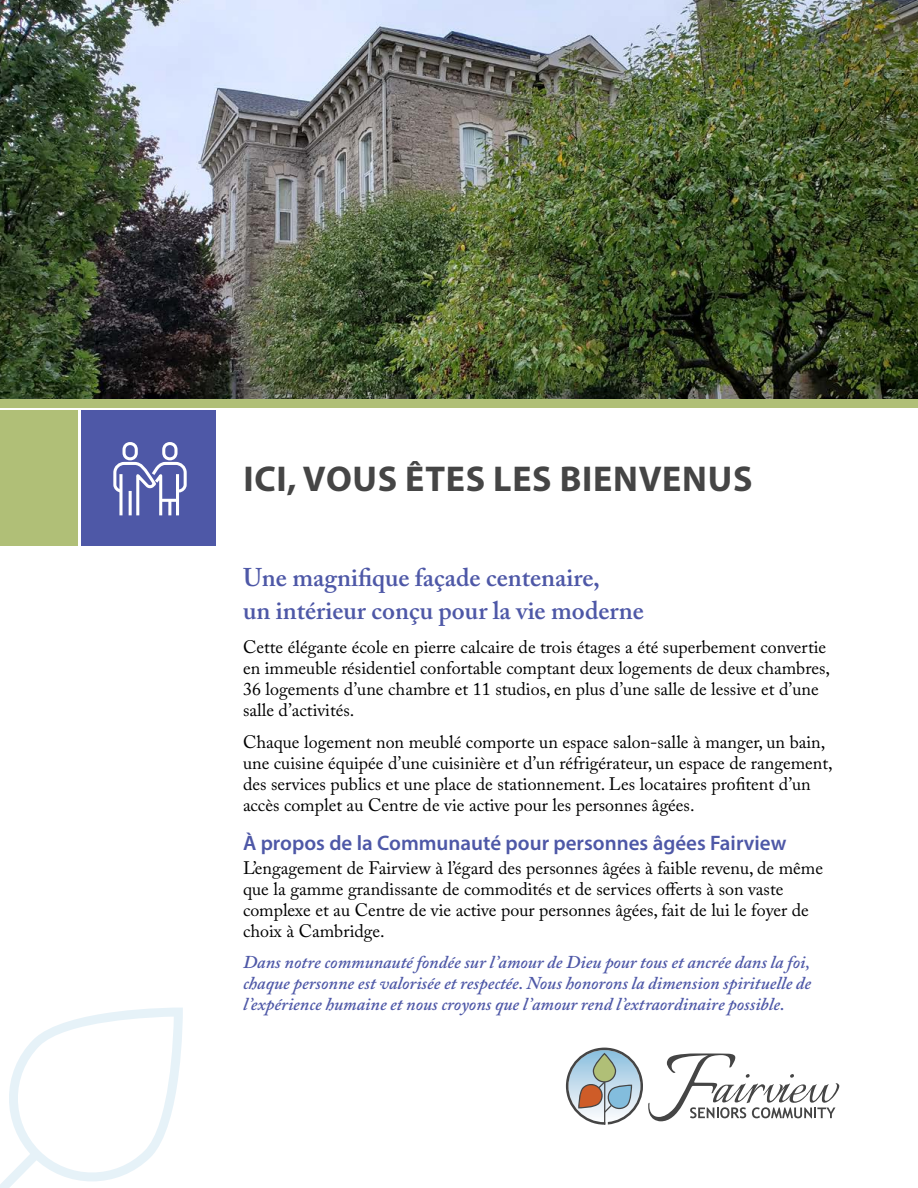
<style>
.page{position:relative;width:918px;height:1188px;background:#fff}
.page>*{position:absolute;margin:0;border:0;box-sizing:border-box;transform-origin:0 0}
.Subhead_1{font:700 36px "Myriad Pro";letter-spacing:.02em;color:#454545}
.intro_para{font:600 25.5px/33px "Adobe Caslon Pro";color:#4e58a7}
.Subhead_1-2{font:600 21px "Myriad Pro";color:#4e58a7}
.Body_no_indent_-_FR{font:18px/21px "Adobe Caslon Pro";color:#000}
.As_a_community_-_ita{font:italic 600 18px/21px "Adobe Caslon Pro";color:#4e58a7;text-align:justify}
</style>
<div class="page">
<img style="left:0;top:0;width:918px;height:399px">
<svg style="left:566px;top:1048px;width:273px;height:77px"></svg>
<svg style="left:0;top:1008px;width:183px;height:180px"></svg>
<div style="left:81px;top:410px;width:135px;height:135px;background:#4e58a7"></div>
<div style="left:0;top:410px;width:78px;height:135px;background:#b0bf77"></div>
<div style="left:0;top:399px;width:918px;height:8px;background:#b0bf77"></div>
<svg style="left:113px;top:460px;width:74px;height:56px"></svg>
<svg style="left:119px;top:474px;width:4px;height:41px"></svg>
<hr style="left:129px;top:491px;width:3px;height:24px;background:#fff">
<div style="left:123px;top:442px;width:15px;height:18px;border:3px solid #fff;border-radius:6px"></div>
<div style="left:162px;top:442px;width:16px;height:18px;border:3px solid #fff;border-radius:6px"></div>
<hr style="left:162px;top:499px;width:15px;height:3px;background:#fff">
<p class="Subhead_1" style="left:243px;top:456px;width:511px">ICI, VOUS ÊTES LES BIENVENUS</p>
<p class="intro_para" style="left:243px;top:560px;width:402px">Une magnifique façade centenaire,<br>un intérieur conçu pour la vie moderne</p>
<p class="Body_no_indent_-_FR" style="left:243px;top:637px;width:588px">Cette élégante école en pierre calcaire de trois étages a été superbement convertie en immeuble résidentiel confortable comptant deux logements de deux chambres, 36 logements d’une chambre et 11 studios, en plus d’une salle de lessive et d’une salle d’activités.</p>
<p class="Body_no_indent_-_FR" style="left:243px;top:731px;width:591px">Chaque logement non meublé comporte un espace salon-salle à manger, un bain, une cuisine équipée d’une cuisinière et d’un réfrigérateur, un espace de rangement, des services publics et une place de stationnement. Les locataires profitent d’un accès complet au Centre de vie active pour les personnes âgées.</p>
<p class="Subhead_1-2" style="left:243px;top:829px;width:545px">À propos de la Communauté pour personnes âgées Fairview</p>
<p class="Body_no_indent_-_FR" style="left:243px;top:857px;width:582px">L’engagement de Fairview à l’égard des personnes âgées à faible revenu, de même que la gamme grandissante de commodités et de services offerts à son vaste complexe et au Centre de vie active pour personnes âgées, fait de lui le foyer de choix à Cambridge.</p>
<p class="As_a_community_-_ita" style="left:243px;top:952px;width:570px">Dans notre communauté fondée sur l’amour de Dieu pour tous et ancrée dans la foi, chaque personne est valorisée et respectée. Nous honorons la dimension spirituelle de l’expérience humaine et nous croyons que l’amour rend l’extraordinaire possible.</p>
</div>
